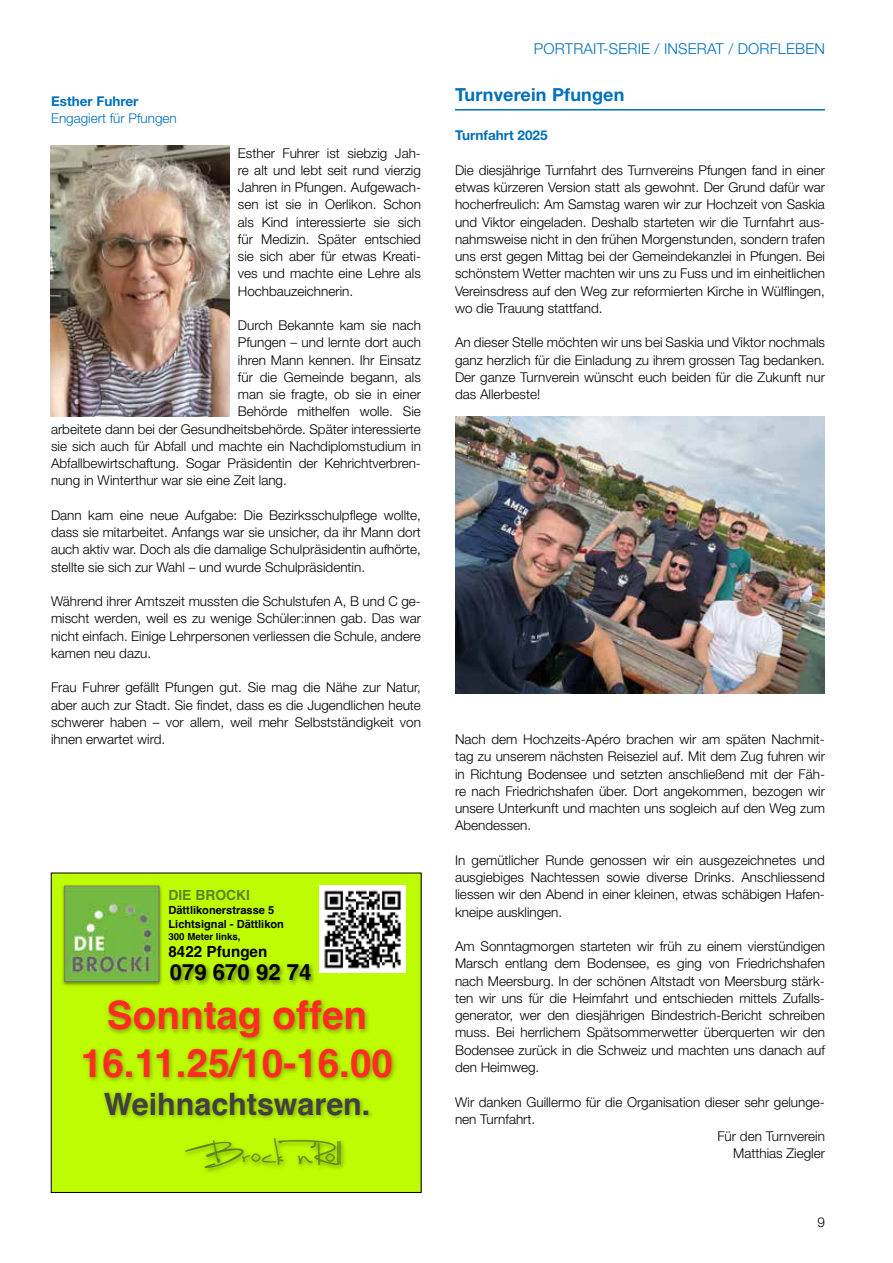
<style>
.page{position:relative;width:893px;height:1263px;background:#fff}
.page>*{position:absolute;margin:0;border:0;box-sizing:border-box;transform-origin:0 0}
.t1{font:700 39.15px/47.5px "Helvetica";color:#ff2d21;text-align:center}
.t2{font:700 30.75px "Helvetica";color:#404040}
.t3{font:26.55px "Luna Bar";color:#578725}
.t4{font:700 22.35px "Helvetica";color:#000}
.t5{font:700 18px "Helvetica Neue LT Pro";letter-spacing:.01em;color:#0070ba}
.t6{font:700 15.45px "Helvetica";color:#000}
.t7{font:300 15px "Helvetica Neue LT Pro";letter-spacing:.01em;color:#0070ba}
.t8{font:700 13.95px "Helvetica";color:#578725}
.t9{font:300 13.5px/17.2px "Helvetica Neue LT Pro";color:#000;text-align:justify}
.t10{font:700 13.5px "Helvetica Neue LT Pro";color:#0070ba}
.t11{font:300 13.5px "Helvetica Neue LT Pro";color:#0070ba}
.t12{font:700 11.25px/14px "Helvetica";color:#000}
.t13{font:700 9.75px "Helvetica";color:#000}
</style>
<div class="page">
<img style="left:51px;top:146px;width:178px;height:270px">
<div style="left:53px;top:873px;width:368px;height:319px;background:#befc03"></div>
<img style="left:62px;top:885px;width:100px;height:98px">
<img style="left:66px;top:887px;width:91px;height:93px">
<div style="left:64px;top:885px;width:95px;height:97px;border:1px solid #7d786c"></div>
<img style="left:170px;top:963px;width:171px;height:20px">
<img style="left:319px;top:885px;width:86px;height:87px">
<img style="left:62px;top:983px;width:334px;height:190px">
<div style="left:51px;top:873px;width:370px;height:320px;border:1px solid #000"></div>
<hr style="left:455px;top:109px;width:370px;height:2px;background:#0070ba">
<img style="left:455px;top:416px;width:370px;height:278px">
<p class="t10" style="left:51px;top:92px;width:89px">Esther Fuhrer</p>
<p class="t11" style="left:51px;top:110px;width:127px">Engagiert für Pfungen</p>
<p class="t9" style="left:238px;top:144px;width:185px">Esther Fuhrer ist siebzig Jah&shy;re alt und lebt seit rund vierzig Jahren in Pfungen. Aufgewach&shy;sen ist sie in Oerlikon. Schon als Kind interessierte sie sich für Medizin. Später entschied sie sich aber für etwas Kreati&shy;ves und machte eine Lehre als Hochbauzeichnerin.</p>
<p class="t9" style="left:238px;top:316px;width:185px">Durch Bekannte kam sie nach</p>
<p class="t9" style="left:238px;top:334px;width:185px">Pfungen – und lernte dort auch</p>
<p class="t9" style="left:238px;top:351px;width:185px">ihren Mann kennen. Ihr Einsatz</p>
<p class="t9" style="left:238px;top:368px;width:185px">für die Gemeinde begann, als</p>
<p class="t9" style="left:238px;top:385px;width:185px">man sie fragte, ob sie in einer</p>
<p class="t9" style="left:238px;top:403px;width:185px">Behörde mithelfen wolle. Sie</p>
<p class="t9" style="left:51px;top:420px;width:371px">arbeitete dann bei der Gesundheitsbehörde. Später interessierte</p>
<p class="t9" style="left:51px;top:437px;width:371px">sie sich auch für Abfall und machte ein Nachdiplomstudium in</p>
<p class="t9" style="left:51px;top:454px;width:371px">Abfallbewirtschaftung. Sogar Präsidentin der Kehrichtverbren-</p>
<p class="t9" style="left:51px;top:472px;width:237px">nung in Winterthur war sie eine Zeit lang.</p>
<p class="t9" style="left:51px;top:506px;width:371px">Dann kam eine neue Aufgabe: Die Bezirksschulpflege wollte, dass sie mitarbeitet. Anfangs war sie unsicher, da ihr Mann dort auch aktiv war. Doch als die damalige Schulpräsidentin aufhörte, stellte sie sich zur Wahl – und wurde Schulpräsidentin.</p>
<p class="t9" style="left:51px;top:592px;width:371px">Während ihrer Amtszeit mussten die Schulstufen A, B und C ge&shy;mischt werden, weil es zu wenige Schüler:innen gab. Das war nicht einfach. Einige Lehrpersonen verliessen die Schule, andere kamen neu dazu.</p>
<p class="t9" style="left:51px;top:679px;width:371px">Frau Fuhrer gefällt Pfungen gut. Sie mag die Nähe zur Natur, aber auch zur Stadt. Sie findet, dass es die Jugendlichen heute schwerer haben – vor allem, weil mehr Selbstständigkeit von ihnen erwartet wird.</p>
<p class="t8" style="left:168px;top:886px;width:83px">DIE BROCKI</p>
<p class="t12" style="left:168px;top:904px;width:117px">Dättlikonerstrasse 5<br>Lichtsignal - Dättlikon</p>
<p class="t13" style="left:168px;top:930px;width:74px">300 Meter links,</p>
<p class="t6" style="left:168px;top:942px;width:100px">8422 Pfungen</p>
<h3 class="t4" style="left:170px;top:959px;width:143px">079 670 92 74</h3>
<h1 class="t1" style="left:81px;top:996px;width:314px">Sonntag offen<br>16.11.25/10-16.00</h1>
<h2 class="t2" style="left:104px;top:1086px;width:268px">Weihnachtswaren.</h2>
<h3 class="t3" style="left:195px;top:1138px;width:185px">Brock n’Roll</h3>
<p class="t7" style="left:534px;top:40px;width:293px">PORTRAIT-SERIE / INSERAT / DORFLEBEN</p>
<h3 class="t5" style="left:455px;top:84px;width:171px">Turnverein Pfungen</h3>
<p class="t10" style="left:455px;top:127px;width:94px">Turnfahrt 2025</p>
<p class="t9" style="left:455px;top:161px;width:371px">Die diesjährige Turnfahrt des Turnvereins Pfungen fand in einer etwas kürzeren Version statt als gewohnt. Der Grund dafür war hocherfreulich: Am Samstag waren wir zur Hochzeit von Saskia und Viktor eingeladen. Deshalb starteten wir die Turnfahrt aus&shy;nahmsweise nicht in den frühen Morgenstunden, sondern trafen uns erst gegen Mittag bei der Gemeindekanzlei in Pfungen. Bei schönstem Wetter machten wir uns zu Fuss und im einheitlichen Vereinsdress auf den Weg zur reformierten Kirche in Wülflingen, wo die Trauung stattfand.</p>
<p class="t9" style="left:455px;top:334px;width:371px">An dieser Stelle möchten wir uns bei Saskia und Viktor nochmals ganz herzlich für die Einladung zu ihrem grossen Tag bedanken.<br>Der ganze Turnverein wünscht euch beiden für die Zukunft nur das Allerbeste!</p>
<p class="t9" style="left:455px;top:730px;width:371px">Nach dem Hochzeits-Apéro brachen wir am späten Nachmit&shy;tag zu unserem nächsten Reiseziel auf. Mit dem Zug fuhren wir in Richtung Bodensee und setzten anschließend mit der Fäh&shy;re nach Friedrichshafen über. Dort angekommen, bezogen wir unsere Unterkunft und machten uns sogleich auf den Weg zum Abendessen.</p>
<p class="t9" style="left:455px;top:851px;width:371px">In gemütlicher Runde genossen wir ein ausgezeichnetes und ausgiebiges Nachtessen sowie diverse Drinks. Anschliessend liessen wir den Abend in einer kleinen, etwas schäbigen Hafen&shy;kneipe ausklingen.</p>
<p class="t9" style="left:455px;top:937px;width:371px">Am Sonntagmorgen starteten wir früh zu einem vierstündigen Marsch entlang dem Bodensee, es ging von Friedrichshafen nach Meersburg. In der schönen Altstadt von Meersburg stärk&shy;ten wir uns für die Heimfahrt und entschieden mittels Zufalls&shy;generator, wer den diesjährigen Bindestrich-Bericht schreiben muss. Bei herrlichem Spätsommerwetter überquerten wir den Bodensee zurück in die Schweiz und machten uns danach auf den Heimweg.</p>
<p class="t9" style="left:455px;top:1093px;width:371px">Wir danken Guillermo für die Organisation dieser sehr gelunge-</p>
<p class="t9" style="left:455px;top:1110px;width:82px">nen Turnfahrt.</p>
<p class="t9" style="left:717px;top:1127px;width:109px">Für den Turnverein</p>
<p class="t9" style="left:733px;top:1144px;width:93px">Matthias Ziegler</p>
<p class="t9" style="left:817px;top:1213px;width:9px">9</p>
</div>
